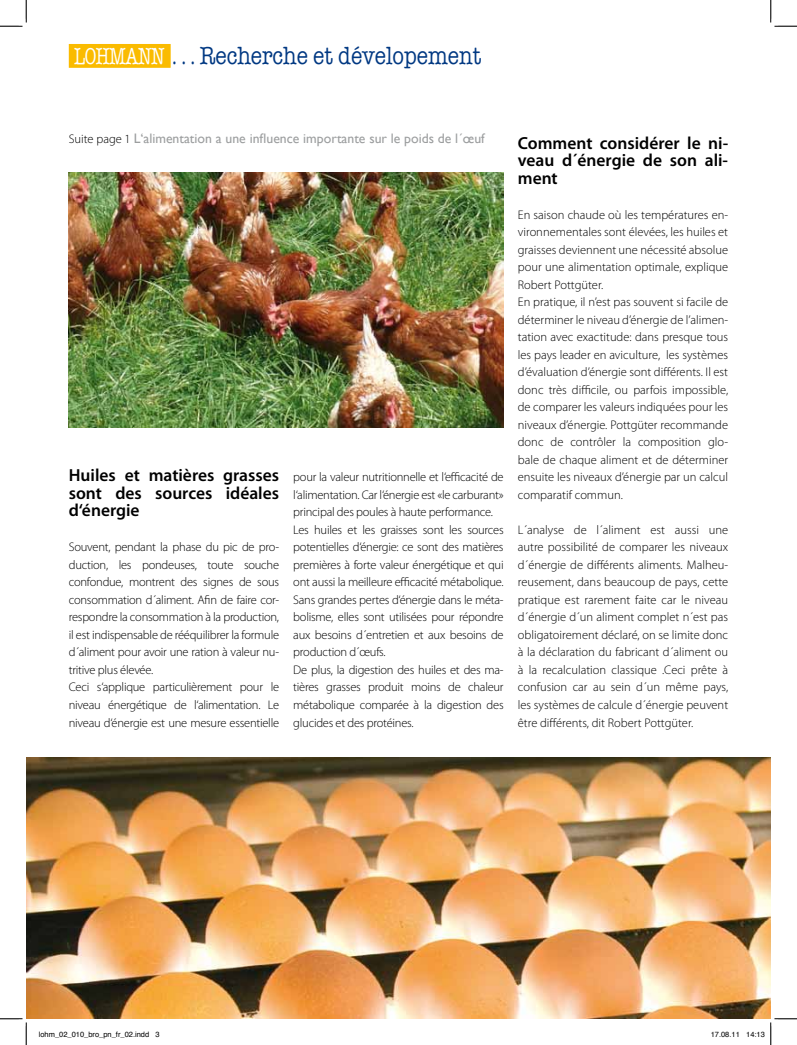
<style>
.page{position:relative;width:797px;height:1045px;background:#fff}
.page>*{position:absolute;margin:0;border:0;box-sizing:border-box;transform-origin:0 0}
.t1{font:25px "American Typewriter";color:#003882;scale:.85 1}
.t2{font:600 17.5px/17.5px "Myriad Pro";color:#000;text-align:justify}
.t3{font:13.75px "Gill Sans";color:#9c9e9f}
.t4{font:300 12.5px/17.5px "Myriad Pro";letter-spacing:-.02em;color:#000}
.t5{font:300 12.5px/17.5px "Myriad Pro";color:#000}
.t6{font:7.5px "Helvetica";color:#000}
.s1{font-size:23.5px;color:#fff}
.s2{font-size:23.5px}
.s3{font-family:"Myriad Pro";font-weight:300;font-size:12.5px;color:#000}
</style>
<div class="page">
<img style="left:26px;top:757px;width:744px;height:261px">
<div style="left:69px;top:44px;width:102px;height:24px;background:#fabb00;border:1px solid #fabb00"></div>
<img style="left:69px;top:172px;width:434px;height:256px">
<svg style="left:0;top:0;width:27px;height:27px"></svg>
<svg style="left:0;top:1018px;width:27px;height:27px"></svg>
<svg style="left:770px;top:0;width:27px;height:27px"></svg>
<svg style="left:746px;top:1018px;width:51px;height:27px"></svg>
<h1 class="t1" style="left:74px;top:36px;width:480px"><span class="s1">LOHMANN</span> <span class="s2">. . .</span> Recherche et dévelopement</h1>
<p class="t3" style="left:69px;top:130px;width:417px"><span class="s3">Suite page 1</span> L‘alimentation a une influence importante sur le poids de l´œuf</p>
<h2 class="t2" style="left:518px;top:134px;width:212px">Comment considérer le ni&shy;veau d´énergie de son ali&shy;ment</h2>
<p class="t5" style="left:518px;top:206px;width:212px">En saison chaude où les températures en&shy;vironnementales sont élevées, les huiles et graisses deviennent une nécessité absolue pour une alimentation optimale, explique Robert Pottgüter.<br>En pratique, il n’est pas souvent si facile de déterminer le niveau d’énergie de l’alimen&shy;tation avec exactitude: dans presque tous les pays leader en aviculture, les systèmes d’évaluation d’énergie sont différents. Il est donc très difficile, ou parfois impossible, de comparer les valeurs indiquées pour les niveaux d’énergie. Pottgüter recommande donc de contrôler la composition glo&shy;bale de chaque aliment et de déterminer ensuite les niveaux d’énergie par un calcul comparatif commun.</p>
<p class="t4" style="left:518px;top:521px;width:212px;text-align:justify">L´analyse de l´aliment est aussi une autre possibilité de comparer les niveaux d´énergie de différents aliments. Malheu&shy;reusement, dans beaucoup de pays, cette pratique est rarement faite car le niveau d´énergie d´un aliment complet n´est pas obligatoirement déclaré, on se limite donc à la déclaration du fabricant d´aliment ou à la recalculation classique .Ceci prête à confusion car au sein d´un même pays, les systèmes de calcule d´énergie peuvent être différents, dit Robert Pottgüter.</p>
<h2 class="t2" style="left:69px;top:467px;width:212px">Huiles et matières grasses sont des sources idéales d‘énergie</h2>
<p class="t4" style="left:69px;top:539px;width:212px">Souvent, pendant la phase du pic de pro&shy;duction, les pondeuses, toute souche confondue, montrent des signes de sous consommation d´aliment. Afin de faire cor&shy;respondre la consommation à la production, il est indispensable de rééquilibrer la formule d´aliment pour avoir une ration à valeur nu&shy;tritive plus élevée.<br>Ceci s‘applique particulièrement pour le niveau énergétique de l‘alimentation. Le niveau d‘énergie est une mesure essentielle</p>
<p class="t4" style="left:293px;top:469px;width:212px">pour la valeur nutritionnelle et l‘efficacité de l‘alimentation. Car l‘énergie est «le carburant» principal des poules à haute performance.<br>Les huiles et les graisses sont les sources potentielles d‘énergie: ce sont des matières premières à forte valeur énergétique et qui ont aussi la meilleure efficacité métabolique.<br>Sans grandes pertes d‘énergie dans le méta&shy;bolisme, elles sont utilisées pour répondre aux besoins d´entretien et aux besoins de production d´œufs.<br>De plus, la digestion des huiles et des ma&shy;tières grasses produit moins de chaleur métabolique comparée à la digestion des glucides et des protéines.</p>
<p class="t6" style="left:39px;top:1029px;width:122px">lohm_02_010_bro_pn_fr_02.indd 3</p>
<p class="t6" style="left:710px;top:1029px;width:56px">17.08.11 14:13</p>
</div>
